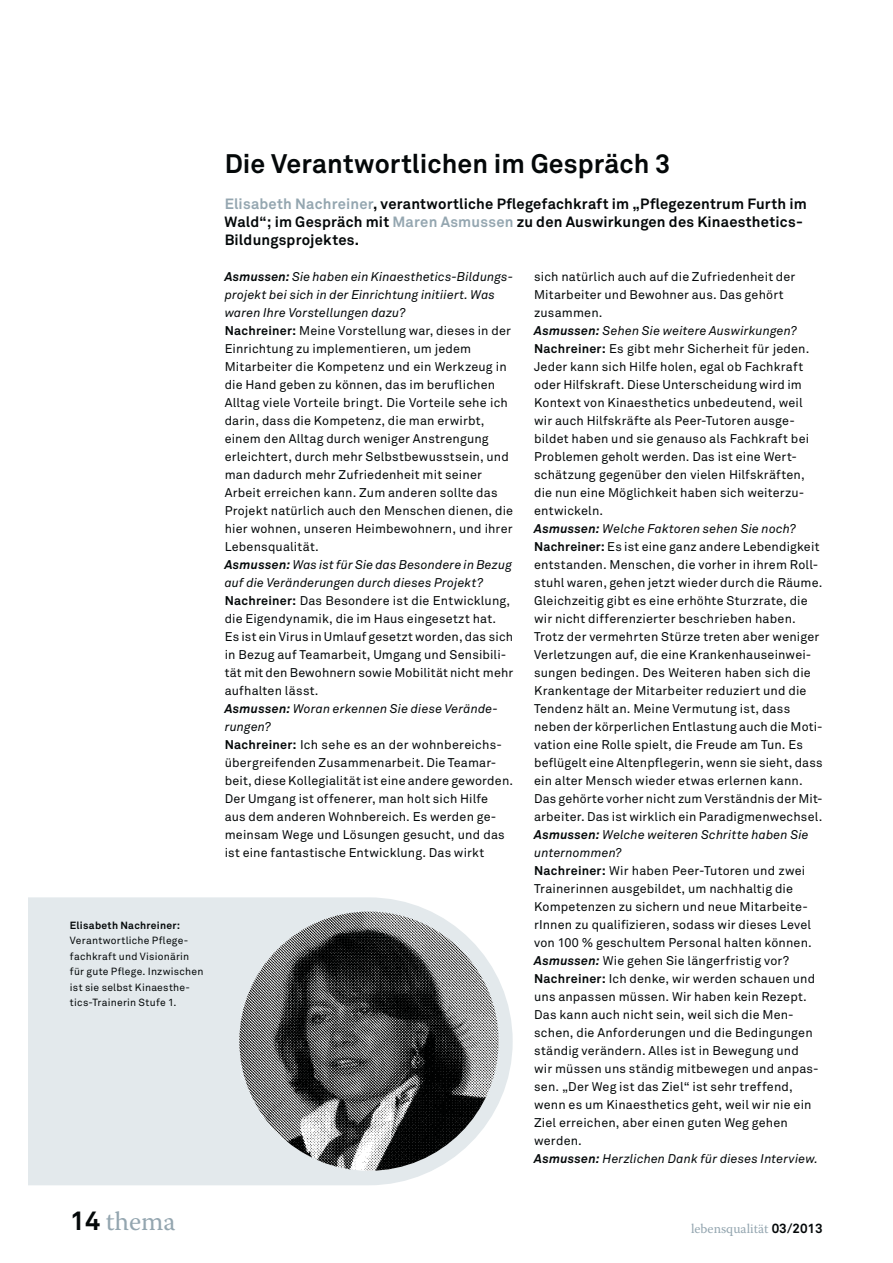
<style>
.page{position:relative;width:893px;height:1263px;background:#fff}
.page>*{position:absolute;margin:0;border:0;box-sizing:border-box;transform-origin:0 0}
.t1{font:700 26.55px "Akkurat";letter-spacing:.005em;color:#040809}
.t2{font:26.55px "Warnock Pro";color:#94a6b0}
.t3{font:700 14.7px/18px "Akkurat";letter-spacing:.015em;color:#040809}
.t4{font:13.35px "Warnock Pro";color:#94a6b0}
.t5{font:12.6px/18px "Akkurat";letter-spacing:.015em;color:#040809}
.t6{font:10.35px/15.5px "Akkurat";letter-spacing:.025em;color:#040809}
.t7{font:700 10.35px "Akkurat";letter-spacing:.025em;color:#040809}
.s1{font-family:"Akkurat";font-weight:700;color:#040809}
.s2{color:#94a6b0}
.s3{font-weight:700;font-style:italic}
.s4{font-style:italic}
.s5{font-weight:700}
</style>
<div class="page">
<svg style="left:28px;top:897px;width:485px;height:288px;background:#e5ebed"></svg>
<img style="left:239px;top:912px;width:260px;height:259px;border-radius:50%">
<p class="t7" style="left:70px;top:921px;width:112px">Elisabeth Nachreiner:</p>
<p class="t6" style="left:70px;top:934px;width:135px">Verantwortliche Pflege&shy;fachkraft und Visionärin für gute Pflege. Inzwischen ist sie selbst Kinaesthe&shy;tics-Trainerin Stufe 1.</p>
<h1 class="t2" style="left:70px;top:1211px;width:107px"><span class="s1">14</span> thema</h1>
<h1 class="t1" style="left:225px;top:153px;width:447px">Die Verantwortlichen im Gespräch 3</h1>
<p class="t3" style="left:225px;top:196px;width:584px"><span class="s2">Elisabeth Nachreiner</span>, verantwortliche Pflegefachkraft im „Pflegezentrum Furth im<br>Wald“; im Gespräch mit <span class="s2">Maren Asmussen</span> zu den Auswirkungen des Kinaesthetics-<br>Bildungsprojektes.</p>
<p class="t5" style="left:225px;top:269px;width:290px"><span class="s3">Asmussen:</span> <span class="s4">Sie haben ein Kinaesthetics-Bildungs&shy;projekt bei sich in der Einrichtung initiiert. Was waren Ihre Vorstellungen dazu?<br></span><span class="s5">Nachreiner:</span> Meine Vorstellung war, dieses in der Einrichtung zu implementieren, um jedem Mitarbeiter die Kompetenz und ein Werkzeug in die Hand geben zu können, das im beruflichen Alltag viele Vorteile bringt. Die Vorteile sehe ich darin, dass die Kompetenz, die man erwirbt, einem den Alltag durch weniger Anstrengung erleichtert, durch mehr Selbstbewusstsein, und man dadurch mehr Zufriedenheit mit seiner Arbeit erreichen kann. Zum anderen sollte das Projekt natürlich auch den Menschen dienen, die hier wohnen, unseren Heimbewohnern, und ihrer Lebensqualität.<br><span class="s3">Asmussen:</span> <span class="s4">Was ist für Sie das Besondere in Bezug auf die Veränderungen durch dieses Projekt?<br></span><span class="s5">Nachreiner:</span> Das Besondere ist die Entwicklung, die Eigendynamik, die im Haus eingesetzt hat.<br>Es ist ein Virus in Umlauf gesetzt worden, das sich in Bezug auf Teamarbeit, Umgang und Sensibili&shy;tät mit den Bewohnern sowie Mobilität nicht mehr aufhalten lässt.<br><span class="s3">Asmussen:</span> <span class="s4">Woran erkennen Sie diese Verände&shy;rungen?<br></span><span class="s5">Nachreiner:</span> Ich sehe es an der wohnbereichs&shy;übergreifenden Zusammenarbeit. Die Teamar&shy;beit, diese Kollegialität ist eine andere geworden.<br>Der Umgang ist offenerer, man holt sich Hilfe<br>aus dem anderen Wohnbereich. Es werden ge&shy;meinsam Wege und Lösungen gesucht, und das ist eine fantastische Entwicklung. Das wirkt</p>
<p class="t5" style="left:534px;top:269px;width:290px">sich natürlich auch auf die Zufriedenheit der Mitarbeiter und Bewohner aus. Das gehört zusammen.<br><span class="s3">Asmussen:</span> <span class="s4">Sehen Sie weitere Auswirkungen?<br></span><span class="s5">Nachreiner:</span> Es gibt mehr Sicherheit für jeden.<br>Jeder kann sich Hilfe holen, egal ob Fachkraft oder Hilfskraft. Diese Unterscheidung wird im Kontext von Kinaesthetics unbedeutend, weil wir auch Hilfskräfte als Peer-Tutoren ausge&shy;bildet haben und sie genauso als Fachkraft bei Problemen geholt werden. Das ist eine Wert&shy;schätzung gegenüber den vielen Hilfskräften, die nun eine Möglichkeit haben sich weiterzu&shy;entwickeln.<br><span class="s3">Asmussen:</span> <span class="s4">Welche Faktoren sehen Sie noch?<br></span><span class="s5">Nachreiner:</span> Es ist eine ganz andere Lebendigkeit entstanden. Menschen, die vorher in ihrem Roll&shy;stuhl waren, gehen jetzt wieder durch die Räume.<br>Gleichzeitig gibt es eine erhöhte Sturzrate, die wir nicht differenzierter beschrieben haben.<br>Trotz der vermehrten Stürze treten aber weniger Verletzungen auf, die eine Krankenhauseinwei&shy;sungen bedingen. Des Weiteren haben sich die Krankentage der Mitarbeiter reduziert und die Tendenz hält an. Meine Vermutung ist, dass neben der körperlichen Entlastung auch die Moti&shy;vation eine Rolle spielt, die Freude am Tun. Es beflügelt eine Altenpflegerin, wenn sie sieht, dass ein alter Mensch wieder etwas erlernen kann.<br>Das gehörte vorher nicht zum Verständnis der Mit&shy;arbeiter. Das ist wirklich ein Paradigmenwechsel.<br><span class="s3">Asmussen:</span> <span class="s4">Welche weiteren Schritte haben Sie unternommen?<br></span><span class="s5">Nachreiner:</span> Wir haben Peer-Tutoren und zwei Trainerinnen ausgebildet, um nachhaltig die Kompetenzen zu sichern und neue Mitarbeite&shy;rInnen zu qualifizieren, sodass wir dieses Level von 100 % geschultem Personal halten können.<br><span class="s3">Asmussen:</span> Wie gehen Sie längerfristig vor?<br><span class="s5">Nachreiner:</span> Ich denke, wir werden schauen und uns anpassen müssen. Wir haben kein Rezept.<br>Das kann auch nicht sein, weil sich die Men&shy;schen, die Anforderungen und die Bedingungen ständig verändern. Alles ist in Bewegung und<br>wir müssen uns ständig mitbewegen und anpas&shy;sen. „Der Weg ist das Ziel“ ist sehr treffend, wenn es um Kinaesthetics geht, weil wir nie ein Ziel erreichen, aber einen guten Weg gehen werden.<br><span class="s3">Asmussen:</span> <span class="s4">Herzlichen Dank für dieses Interview.</span></p>
<p class="t4" style="left:691px;top:1223px;width:133px">lebensqualität <span class="s1">03/2013</span></p>
</div>
